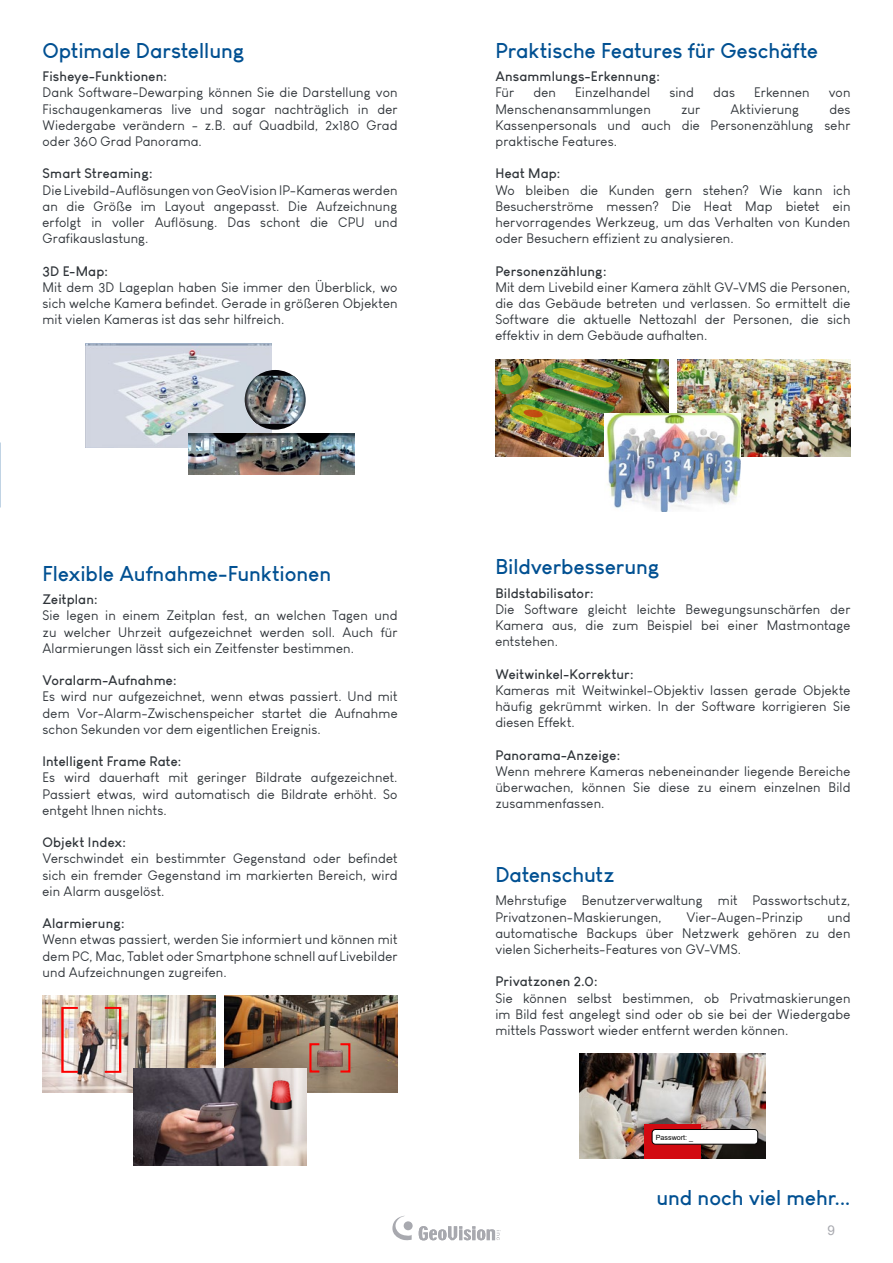
<style>
.page{position:relative;width:893px;height:1263px;background:#fff}
.page>*{position:absolute;margin:0;border:0;box-sizing:border-box;transform-origin:0 0}
.t1{font:700 21px "Louis George Cafe";color:#005092}
.t2{font:13.5px/16.2px "Louis George Cafe";letter-spacing:.01em;color:#30353a;text-align:justify}
.t3{font:700 13.5px "Louis George Cafe";letter-spacing:.01em;color:#30353a}
.t4{font:13.5px "Arial";color:#a8a9af}
.t5{font:7.2px "Arial";color:#000}
</style>
<div class="page">
<svg style="left:392px;top:1216px;width:20px;height:25px"></svg>
<div style="left:404px;top:1221px;width:9px;height:9px;background:#a8a9af;border-radius:50%"></div>
<svg style="left:419px;top:1226px;width:82px;height:14px"></svg>
<img style="left:495px;top:359px;width:173px;height:97px">
<img style="left:497px;top:362px;width:124px;height:85px">
<img style="left:678px;top:359px;width:172px;height:97px">
<img style="left:605px;top:414px;width:136px;height:97px">
<img style="left:580px;top:1054px;width:186px;height:104px">
<div style="left:644px;top:1124px;width:57px;height:34px;background:#d20a11"></div>
<div style="left:652px;top:1129px;width:106px;height:15px;background:#fff;border-radius:3px"></div>
<div style="left:652px;top:1129px;width:106px;height:15px;border:1px solid #000;border-radius:3px"></div>
<img style="left:86px;top:343px;width:186px;height:105px">
<img style="left:189px;top:433px;width:165px;height:42px">
<svg style="left:253px;top:370px;width:41px;height:60px"></svg>
<img style="left:245px;top:376px;width:61px;height:48px">
<img style="left:225px;top:996px;width:173px;height:97px">
<div style="left:309px;top:1043px;width:11px;height:29px;border:2px solid #fc0000"></div>
<div style="left:339px;top:1043px;width:11px;height:29px;border:2px solid #fc0000"></div>
<img style="left:317px;top:1049px;width:26px;height:17px">
<img style="left:43px;top:996px;width:172px;height:97px">
<div style="left:104px;top:1007px;width:17px;height:66px;border:2px solid #fc0000"></div>
<div style="left:61px;top:1007px;width:18px;height:66px;border:2px solid #fc0000"></div>
<img style="left:134px;top:1068px;width:172px;height:97px">
<img style="left:265px;top:1076px;width:31px;height:33px">
<h1 class="t1" style="left:43px;top:37px;width:204px">Optimale Darstellung</h1>
<p class="t3" style="left:43px;top:68px;width:126px">Fisheye-Funktionen:</p>
<p class="t2" style="left:43px;top:85px;width:357px">Dank Software-Dewarping können Sie die Darstellung von Fischaugenkameras live und sogar nachträglich in der Wiedergabe verändern - z.B. auf Quadbild, 2x180 Grad oder 360 Grad Panorama.</p>
<p class="t3" style="left:43px;top:165px;width:112px">Smart Streaming:</p>
<p class="t2" style="left:43px;top:182px;width:357px">Die Livebild-AufIösungen von GeoVision IP-Kameras werden an die Größe im Layout angepasst. Die Aufzeichnung erfolgt in voller AufIösung. Das schont die CPU und Grafikauslastung.</p>
<p class="t3" style="left:43px;top:262px;width:67px">3D E-Map:</p>
<p class="t2" style="left:43px;top:279px;width:357px">Mit dem 3D Lageplan haben Sie immer den Überblick, wo sich welche Kamera befindet. Gerade in größeren Objekten mit vielen Kameras ist das sehr hilfreich.</p>
<h1 class="t1" style="left:43px;top:560px;width:290px">Flexible Aufnahme-Funktionen</h1>
<p class="t3" style="left:43px;top:591px;width:57px">Zeitplan:</p>
<p class="t2" style="left:43px;top:608px;width:357px">Sie legen in einem Zeitplan fest, an welchen Tagen und zu welcher Uhrzeit aufgezeichnet werden soll. Auch für Alarmierungen lässt sich ein Zeitfenster bestimmen.</p>
<p class="t3" style="left:43px;top:672px;width:136px">Voralarm-Aufnahme:</p>
<p class="t2" style="left:43px;top:689px;width:357px">Es wird nur aufgezeichnet, wenn etwas passiert. Und mit dem Vor-Alarm-Zwischenspeicher startet die Aufnahme schon Sekunden vor dem eigentlichen Ereignis.</p>
<p class="t3" style="left:43px;top:753px;width:140px">Intelligent Frame Rate:</p>
<p class="t2" style="left:43px;top:770px;width:357px">Es wird dauerhaft mit geringer Bildrate aufgezeichnet.<br>Passiert etwas, wird automatisch die Bildrate erhöht. So entgeht Ihnen nichts.</p>
<p class="t3" style="left:43px;top:834px;width:85px">Objekt Index:</p>
<p class="t2" style="left:43px;top:851px;width:357px">Verschwindet ein bestimmter Gegenstand oder befindet sich ein fremder Gegenstand im markierten Bereich, wird ein Alarm ausgelöst.</p>
<p class="t3" style="left:43px;top:915px;width:84px">Alarmierung:</p>
<p class="t2" style="left:43px;top:932px;width:357px">Wenn etwas passiert, werden Sie informiert und können mit dem PC, Mac, Tablet oder Smartphone schnell auf Livebilder und Aufzeichnungen zugreifen.</p>
<h1 class="t1" style="left:495px;top:37px;width:324px">Praktische Features für Geschäfte</h1>
<p class="t3" style="left:495px;top:68px;width:166px">Ansammlungs-Erkennung:</p>
<p class="t2" style="left:495px;top:85px;width:20px">Für</p>
<p class="t2" style="left:533px;top:85px;width:24px">den</p>
<p class="t2" style="left:575px;top:85px;width:77px">Einzelhandel</p>
<p class="t2" style="left:669px;top:85px;width:26px">sind</p>
<p class="t2" style="left:713px;top:85px;width:23px">das</p>
<p class="t2" style="left:754px;top:85px;width:57px">Erkennen</p>
<p class="t2" style="left:829px;top:85px;width:23px">von</p>
<p class="t2" style="left:495px;top:101px;width:157px">Menschenansammlungen</p>
<p class="t2" style="left:681px;top:101px;width:21px">zur</p>
<p class="t2" style="left:730px;top:101px;width:70px">Aktivierung</p>
<p class="t2" style="left:495px;top:101px;width:357px;text-indent:334px">des Kassenpersonals und auch die Personenzählung sehr praktische Features.</p>
<p class="t3" style="left:495px;top:165px;width:67px">Heat Map:</p>
<p class="t2" style="left:495px;top:182px;width:357px">Wo bleiben die Kunden gern stehen? Wie kann ich Besucherströme messen? Die Heat Map bietet ein hervorragendes Werkzeug, um das Verhalten von Kunden oder Besuchern effizient zu analysieren.</p>
<p class="t3" style="left:495px;top:262px;width:113px">Personenzählung:</p>
<p class="t2" style="left:495px;top:279px;width:357px">Mit dem Livebild einer Kamera zählt GV-VMS die Personen, die das Gebäude betreten und verlassen. So ermittelt die Software die aktuelle Nettozahl der Personen, die sich effektiv in dem Gebäude aufhalten.</p>
<h1 class="t1" style="left:495px;top:553px;width:166px">Bildverbesserung</h1>
<p class="t3" style="left:495px;top:584px;width:100px">Bildstabilisator:</p>
<p class="t2" style="left:495px;top:601px;width:357px">Die Software gleicht leichte Bewegungsunschärfen der Kamera aus, die zum Beispiel bei einer Mastmontage entstehen.</p>
<p class="t3" style="left:495px;top:665px;width:140px">Weitwinkel-Korrektur:</p>
<p class="t2" style="left:495px;top:682px;width:357px">Kameras mit Weitwinkel-Objektiv lassen gerade Objekte häufig gekrümmt wirken. In der Software korrigieren Sie diesen Effekt.</p>
<p class="t3" style="left:495px;top:746px;width:126px">Panorama-Anzeige:</p>
<p class="t2" style="left:495px;top:763px;width:357px">Wenn mehrere Kameras nebeneinander liegende Bereiche überwachen, können Sie diese zu einem einzelnen Bild zusammenfassen.</p>
<h1 class="t1" style="left:495px;top:861px;width:121px">Datenschutz</h1>
<p class="t2" style="left:495px;top:892px;width:357px">Mehrstufige Benutzerverwaltung mit Passwortschutz,<br>Privatzonen-Maskierungen,</p>
<p class="t2" style="left:495px;top:909px;width:357px;text-indent:332px">und automatische Backups über Netzwerk gehören zu den vielen Sicherheits-Features von GV-VMS.</p>
<p class="t3" style="left:495px;top:973px;width:104px">Privatzonen 2.0:</p>
<p class="t2" style="left:495px;top:990px;width:357px">Sie können selbst bestimmen, ob Privatmaskierungen im Bild fest angelegt sind oder ob sie bei der Wiedergabe mittels Passwort wieder entfernt werden können.</p>
<p class="t2" style="left:686px;top:909px;width:118px">Vier-Augen-Prinzip</p>
<p class="t5" style="left:656px;top:1132px;width:39px">Passwort: _</p>
<h1 class="t1" style="left:656px;top:1184px;width:196px">und noch viel mehr...</h1>
<p class="t4" style="left:827px;top:1220px;width:9px">9</p>
</div>
